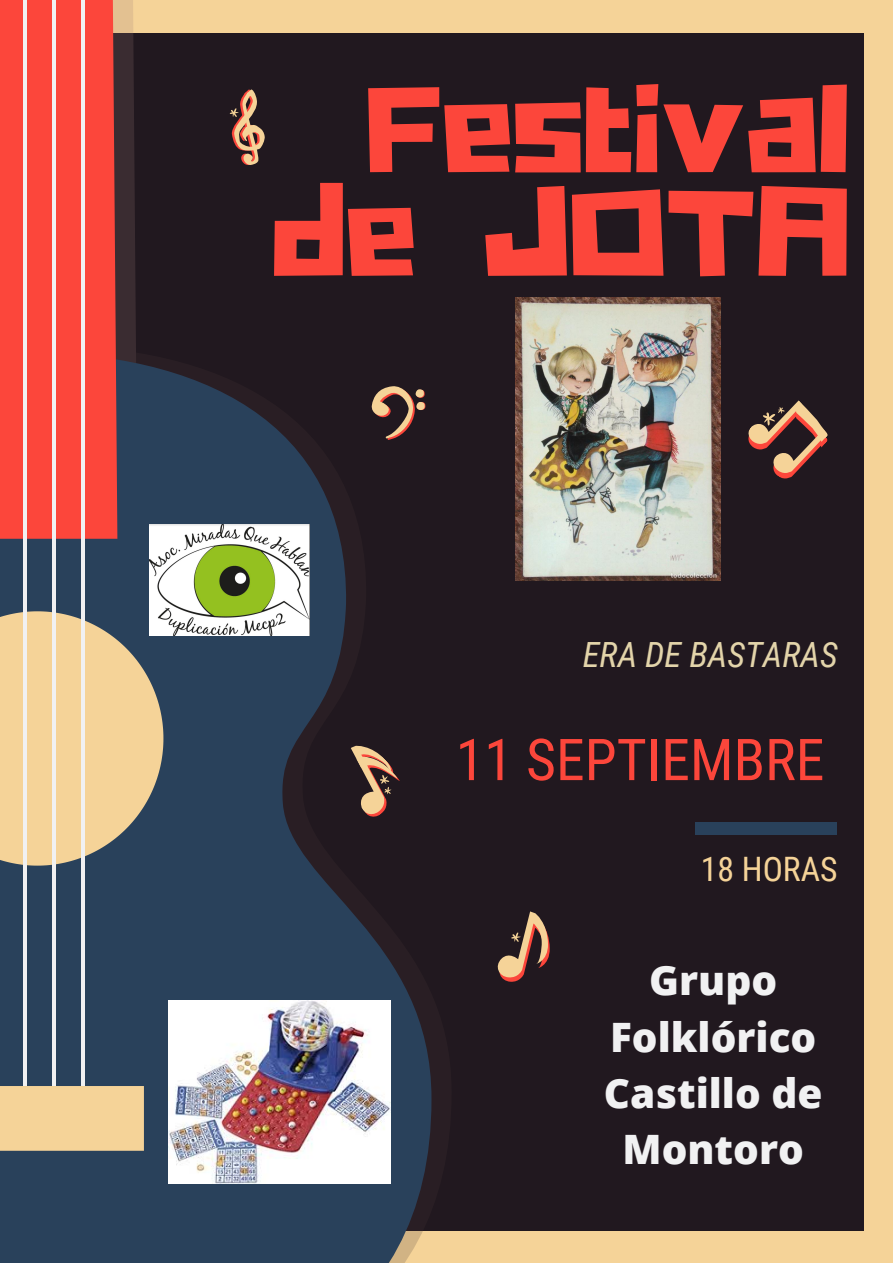
<style>
.page{position:relative;width:893px;height:1263px;background:#f5d398}
.page>*{position:absolute;margin:0;border:0;box-sizing:border-box;transform-origin:0 0}
.t1{font:126.45px/103.6px "Hitchcut";color:#fc463b;text-align:right}
.t2{font:57.75px "Roboto Condensed";color:#fc463b}
.t3{font:800 40.5px/56.2px "Open Sans";color:#f1f1f2;text-align:center}
.t4{font:italic 34.72px "Roboto Condensed";color:#e3d4aa}
.t5{font:33.67px "Roboto Condensed";color:#f5d398}
</style>
<div class="page">
<div style="left:38px;top:33px;width:825px;height:1197px;background:#21181f"></div>
<svg style="left:117px;top:0;width:19px;height:352px;background:#483838"></svg>
<svg style="left:0;top:352px;width:432px;height:911px;fill:#29415b"></svg>
<div style="left:0;top:0;width:117px;height:539px;background:#fc463b"></div>
<svg style="left:0;top:611px;width:163px;height:255px"></svg>
<svg style="left:0;top:1079px;width:164px;height:72px"></svg>
<hr style="left:23px;top:0;width:3px;height:1086px;background:#f1f1f2">
<hr style="left:81px;top:0;width:4px;height:1086px;background:#f1f1f2">
<hr style="left:52px;top:0;width:4px;height:1086px;background:#f1f1f2">
<div style="left:696px;top:822px;width:141px;height:13px;background:#29415b"></div>
<svg style="left:497px;top:911px;width:53px;height:71px"></svg>
<svg style="left:326px;top:736px;width:85px;height:85px"></svg>
<svg style="left:748px;top:400px;width:80px;height:79px"></svg>
<svg style="left:371px;top:386px;width:54px;height:54px"></svg>
<svg style="left:230px;top:89px;width:35px;height:76px"></svg>
<img style="left:516px;top:298px;width:204px;height:282px">
<img style="left:169px;top:1000px;width:221px;height:183px">
<img style="left:150px;top:524px;width:160px;height:112px">
<p class="t1" style="left:271px;top:68px;width:579px">Festival de JOTA</p>
<p class="t4" style="left:583px;top:634px;width:256px">ERA DE BASTARAS</p>
<p class="t2" style="left:456px;top:726px;width:370px">11 SEPTIEMBRE</p>
<p class="t5" style="left:701px;top:850px;width:138px">18 HORAS</p>
<p class="t3" style="left:604px;top:951px;width:220px">Grupo<br>Folklórico<br>Castillo de<br>Montoro</p>
</div>
